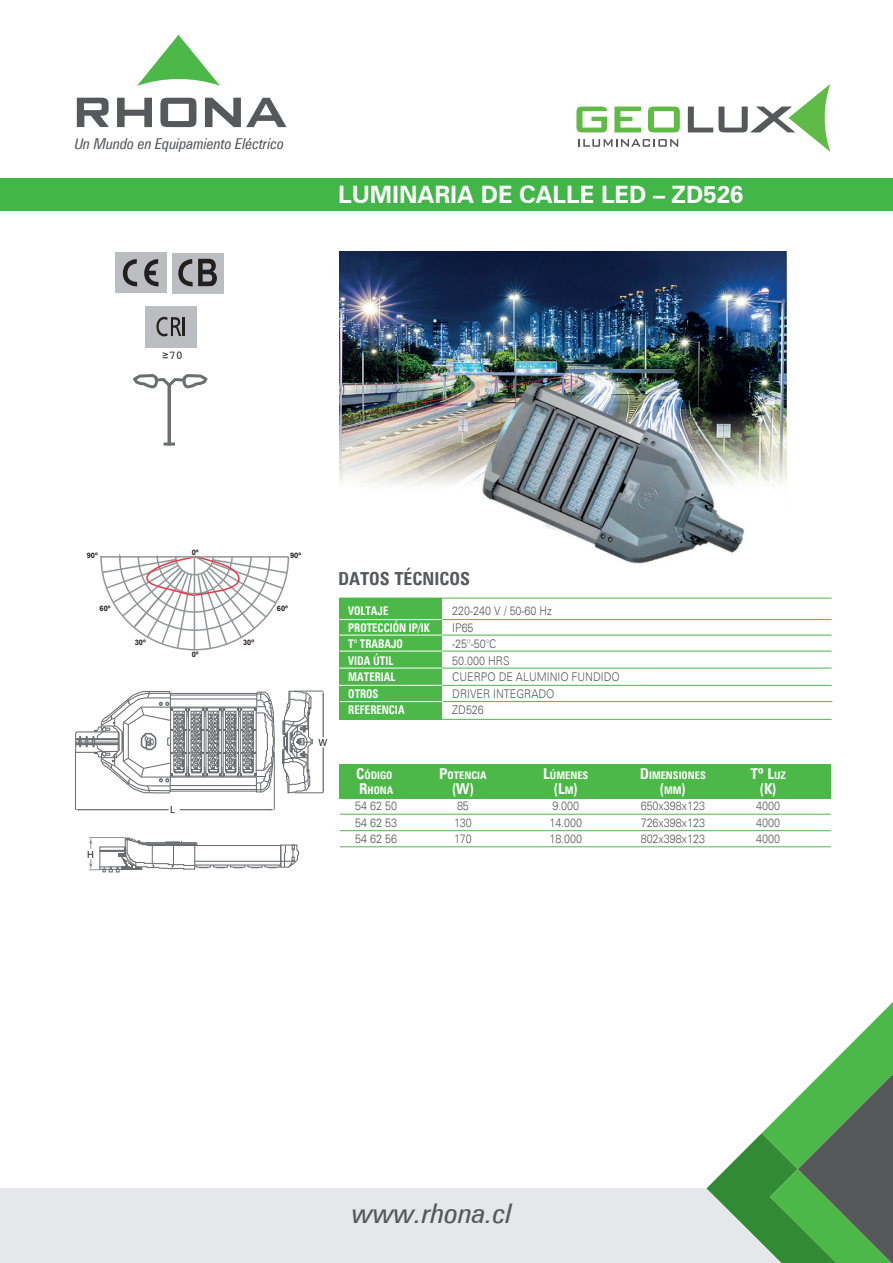
<style>
.page{position:relative;width:893px;height:1263px;background:#fff}
.page>*{position:absolute;margin:0;border:0;box-sizing:border-box;transform-origin:0 0}
.t1{font:italic condensed 27px "Zurich BT";color:#57585a;scale:1.1 1}
.t2{font:700 24px "Zurich BT";color:#fff}
.t3{font:700 condensed 18px "Zurich BT";color:#57585a}
.t4{font:italic condensed 15px "Zurich BT";color:#57585a}
.t5{font:700 condensed 15px "Zurich BT";color:#fff}
.t6{font:300 12px "Zurich BT";color:#57585a;scale:.9 1}
.t7{font:700 condensed 12px "Zurich BT";color:#fff;scale:.9 1}
.t8{font:12px "Courier";color:#231f20}
.t9{font:700 condensed 10.5px "Zurich BT";color:#fff}
.t10{font:10.5px "Myriad Pro";color:#231f20}
.t11{font:700 7.5px "Arial";color:#231f20}
.s1{font-size:15px}
.s2{font-size:10.5px}
</style>
<div class="page">
<img style="left:340px;top:251px;width:446px;height:313px">
<div style="left:339px;top:598px;width:103px;height:121px;background:#4cb848"></div>
<hr style="left:339px;top:619px;width:492px;height:1px;background:#4cb848">
<hr style="left:339px;top:598px;width:492px;height:1px;background:#4cb848">
<hr style="left:339px;top:635px;width:492px;height:1px;background:#4cb848">
<hr style="left:339px;top:651px;width:492px;height:1px;background:#4cb848">
<hr style="left:339px;top:668px;width:492px;height:1px;background:#4cb848">
<hr style="left:339px;top:619px;width:103px;height:1px;background:#fff">
<hr style="left:339px;top:635px;width:103px;height:1px;background:#fff">
<hr style="left:339px;top:651px;width:103px;height:1px;background:#fff">
<hr style="left:339px;top:668px;width:103px;height:1px;background:#fff">
<hr style="left:339px;top:685px;width:492px;height:1px;background:#4cb848">
<hr style="left:442px;top:719px;width:389px;height:1px;background:#4cb848">
<hr style="left:339px;top:685px;width:103px;height:1px;background:#fff">
<hr style="left:340px;top:701px;width:492px;height:1px;background:#4cb848">
<hr style="left:340px;top:701px;width:103px;height:1px;background:#fff">
<svg style="left:77px;top:98px;width:32px;height:29px"></svg>
<svg style="left:117px;top:98px;width:35px;height:29px"></svg>
<svg style="left:160px;top:98px;width:36px;height:29px"></svg>
<svg style="left:205px;top:98px;width:82px;height:29px"></svg>
<svg style="left:137px;top:35px;width:83px;height:51px"></svg>
<div style="left:0;top:178px;width:893px;height:33px;background:#42b649"></div>
<div style="left:339px;top:764px;width:492px;height:34px;background:#4cb848"></div>
<hr style="left:340px;top:830px;width:491px;height:1px;background:#4cb848">
<hr style="left:340px;top:814px;width:491px;height:1px;background:#4cb848">
<hr style="left:340px;top:846px;width:491px;height:1px;background:#4cb848">
<svg style="left:576px;top:107px;width:31px;height:25px"></svg>
<svg style="left:614px;top:107px;width:27px;height:25px"></svg>
<svg style="left:648px;top:107px;width:32px;height:25px"></svg>
<svg style="left:578px;top:139px;width:100px;height:8px"></svg>
<svg style="left:688px;top:84px;width:142px;height:68px"></svg>
<div style="left:146px;top:306px;width:51px;height:41px;background:#bcbdc0"></div>
<svg style="left:156px;top:317px;width:29px;height:19px"></svg>
<div style="left:172px;top:253px;width:51px;height:40px;background:#bcbdc0"></div>
<div style="left:115px;top:253px;width:52px;height:40px;background:#bcbdc0"></div>
<svg style="left:122px;top:259px;width:37px;height:28px"></svg>
<hr style="left:146px;top:271px;width:10px;height:4px;background:#231f20">
<svg style="left:178px;top:258px;width:39px;height:29px"></svg>
<svg style="left:100px;top:553px;width:190px;height:98px"></svg>
<hr style="left:194px;top:556px;width:1px;height:94px;background:#939598">
<hr style="left:101px;top:556px;width:187px;height:2px;background:#939598">
<svg style="left:133px;top:374px;width:75px;height:72px"></svg>
<svg style="left:707px;top:1002px;width:186px;height:261px"></svg>
<svg style="left:0;top:1188px;width:846px;height:75px;background:#d1ddd4"></svg>
<svg style="left:75px;top:690px;width:249px;height:182px"></svg>
<p class="t4" style="left:75px;top:134px;width:211px">Un Mundo en Equipamiento Eléctrico</p>
<h2 class="t2" style="left:338px;top:180px;width:407px">LUMINARIA DE CALLE LED – ZD526</h2>
<p class="t8" style="left:162px;top:346px;width:22px">≥70</p>
<p class="t11" style="left:87px;top:550px;width:13px">90º</p>
<p class="t11" style="left:100px;top:603px;width:13px">60º</p>
<p class="t11" style="left:135px;top:637px;width:13px">30º</p>
<p class="t11" style="left:192px;top:547px;width:8px">0º</p>
<p class="t11" style="left:192px;top:650px;width:8px">0º</p>
<p class="t10" style="left:87px;top:848px;width:8px">H</p>
<p class="t10" style="left:170px;top:803px;width:6px">L</p>
<p class="t11" style="left:243px;top:637px;width:13px">30º</p>
<p class="t11" style="left:290px;top:550px;width:13px">90º</p>
<p class="t11" style="left:277px;top:603px;width:13px">60º</p>
<p class="t10" style="left:318px;top:736px;width:10px">W</p>
<h3 class="t3" style="left:338px;top:568px;width:134px">DATOS TÉCNICOS</h3>
<p class="t7" style="left:348px;top:604px;width:46px">VOLTAJE</p>
<p class="t6" style="left:452px;top:604px;width:112px">220-240 V / 50-60 Hz</p>
<p class="t7" style="left:348px;top:620px;width:92px">PROTECCIÓN IP/IK</p>
<p class="t6" style="left:452px;top:620px;width:25px">IP65</p>
<p class="t7" style="left:348px;top:637px;width:62px">T° TRABAJO</p>
<p class="t6" style="left:452px;top:637px;width:51px">-25°-50°C</p>
<p class="t7" style="left:348px;top:653px;width:51px">VIDA ÚTIL</p>
<p class="t6" style="left:452px;top:653px;width:65px">50.000 HRS</p>
<p class="t7" style="left:348px;top:670px;width:54px">MATERIAL</p>
<p class="t6" style="left:452px;top:670px;width:188px">CUERPO DE ALUMINIO FUNDIDO</p>
<p class="t7" style="left:348px;top:686px;width:35px">OTROS</p>
<p class="t6" style="left:452px;top:686px;width:115px">DRIVER INTEGRADO</p>
<p class="t7" style="left:348px;top:703px;width:64px">REFERENCIA</p>
<p class="t6" style="left:452px;top:703px;width:37px">ZD526</p>
<p class="t9" style="left:356px;top:769px;width:38px"><span class="s1">C</span>ÓDIGO</p>
<p class="t9" style="left:439px;top:769px;width:49px"><span class="s1">P</span>OTENCIA</p>
<p class="t9" style="left:543px;top:769px;width:47px"><span class="s1">L</span>ÚMENES</p>
<p class="t9" style="left:640px;top:769px;width:68px"><span class="s1">D</span>IMENSIONES</p>
<p class="t5" style="left:751px;top:764px;width:36px">Tº L<span class="s2">UZ</span></p>
<p class="t9" style="left:359px;top:784px;width:36px"><span class="s1">R</span>HONA</p>
<p class="t5" style="left:452px;top:779px;width:24px">(W)</p>
<p class="t5" style="left:554px;top:779px;width:26px">(L<span class="s2">M</span>)</p>
<p class="t5" style="left:660px;top:779px;width:28px">(<span class="s2">MM</span>)</p>
<p class="t5" style="left:759px;top:779px;width:19px">(K)</p>
<p class="t6" style="left:355px;top:799px;width:48px">54 62 50</p>
<p class="t6" style="left:457px;top:799px;width:15px">85</p>
<p class="t6" style="left:552px;top:799px;width:31px">9.000</p>
<p class="t6" style="left:641px;top:799px;width:73px">650x398x123</p>
<p class="t6" style="left:756px;top:799px;width:28px">4000</p>
<p class="t6" style="left:355px;top:815px;width:48px">54 62 53</p>
<p class="t6" style="left:454px;top:815px;width:21px">130</p>
<p class="t6" style="left:549px;top:815px;width:38px">14.000</p>
<p class="t6" style="left:641px;top:815px;width:73px">726x398x123</p>
<p class="t6" style="left:756px;top:815px;width:28px">4000</p>
<p class="t6" style="left:355px;top:832px;width:48px">54 62 56</p>
<p class="t6" style="left:454px;top:832px;width:21px">170</p>
<p class="t6" style="left:549px;top:832px;width:38px">18.000</p>
<p class="t6" style="left:641px;top:832px;width:73px">802x398x123</p>
<p class="t6" style="left:756px;top:832px;width:28px">4000</p>
<h1 class="t1" style="left:352px;top:1197px;width:147px">www.rhona.cl</h1>
</div>
